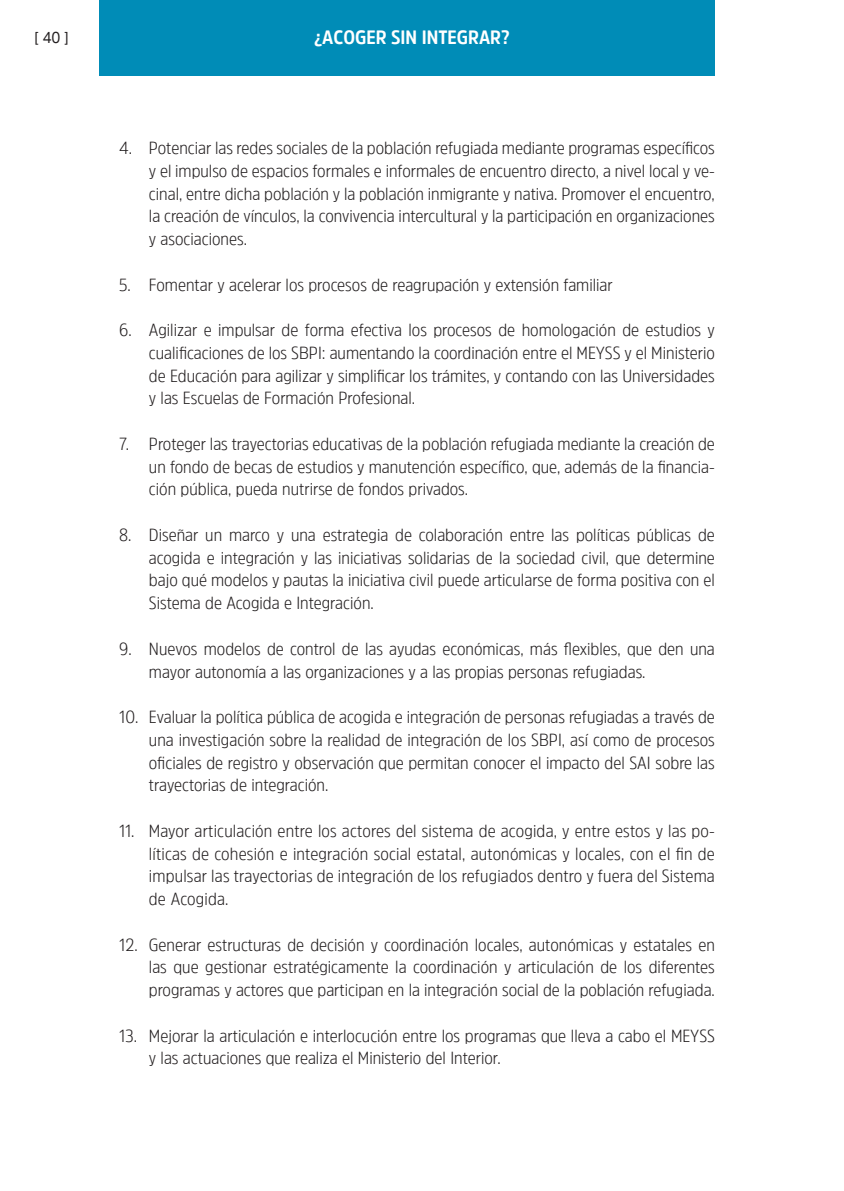
<style>
.page{position:relative;width:844px;height:1191px;background:#fff}
.page>*{position:absolute;margin:0;border:0;box-sizing:border-box;transform-origin:0 0}
.t1{font:700 19.25px "Amsi Pro Narw";color:#fff}
.t2{font:300 17.5px/22.8px "Amsi Pro Narw";color:#231f20;text-align:justify}
.t3{font:15.75px "Amsi Pro Narw";color:#231f20}
</style>
<div class="page">
<div style="left:99px;top:0;width:615px;height:76px;background:#008cb7"></div>
<p class="t3" style="left:34px;top:27px;width:36px">[ 40 ]</p>
<p class="t1" style="left:314px;top:24px;width:197px">¿ACOGER SIN INTEGRAR?</p>
<p class="t2" style="left:149px;top:136px;width:567px;text-indent:-30px">4. Potenciar las redes sociales de la población refugiada mediante programas específicos y el impulso de espacios formales e informales de encuentro directo, a nivel local y ve&shy;cinal, entre dicha población y la población inmigrante y nativa. Promover el encuentro, la creación de vínculos, la convivencia intercultural y la participación en organizaciones y asociaciones.</p>
<p class="t2" style="left:119px;top:272px;width:495px">5. Fomentar y acelerar los procesos de reagrupación y extensión familiar</p>
<p class="t2" style="left:149px;top:318px;width:567px;text-indent:-30px">6. Agilizar e impulsar de forma efectiva los procesos de homologación de estudios y cualificaciones de los SBPI: aumentando la coordinación entre el MEYSS y el Ministerio de Educación para agilizar y simplificar los trámites, y contando con las Universidades y las Escuelas de Formación Profesional.</p>
<p class="t2" style="left:149px;top:432px;width:567px;text-indent:-30px">7. Proteger las trayectorias educativas de la población refugiada mediante la creación de un fondo de becas de estudios y manutención específico, que, además de la financia&shy;ción pública, pueda nutrirse de fondos privados.</p>
<p class="t2" style="left:149px;top:523px;width:567px;text-indent:-30px">8. Diseñar un marco y una estrategia de colaboración entre las políticas públicas de acogida e integración y las iniciativas solidarias de la sociedad civil, que determine bajo qué modelos y pautas la iniciativa civil puede articularse de forma positiva con el Sistema de Acogida e Integración.</p>
<p class="t2" style="left:149px;top:636px;width:567px;text-indent:-30px">9. Nuevos modelos de control de las ayudas económicas, más flexibles, que den una mayor autonomía a las organizaciones y a las propias personas refugiadas.</p>
<p class="t2" style="left:149px;top:705px;width:567px;text-indent:-30px">10. Evaluar la política pública de acogida e integración de personas refugiadas a través de una investigación sobre la realidad de integración de los SBPI, así como de procesos oficiales de registro y observación que permitan conocer el impacto del SAI sobre las trayectorias de integración.</p>
<p class="t2" style="left:149px;top:818px;width:567px;text-indent:-30px">11. Mayor articulación entre los actores del sistema de acogida, y entre estos y las po&shy;líticas de cohesión e integración social estatal, autonómicas y locales, con el fin de impulsar las trayectorias de integración de los refugiados dentro y fuera del Sistema de Acogida.</p>
<p class="t2" style="left:149px;top:932px;width:567px;text-indent:-30px">12. Generar estructuras de decisión y coordinación locales, autonómicas y estatales en las que gestionar estratégicamente la coordinación y articulación de los diferentes programas y actores que participan en la integración social de la población refugiada.</p>
<p class="t2" style="left:149px;top:1023px;width:567px;text-indent:-30px">13. Mejorar la articulación e interlocución entre los programas que lleva a cabo el MEYSS y las actuaciones que realiza el Ministerio del Interior.</p>
</div>
